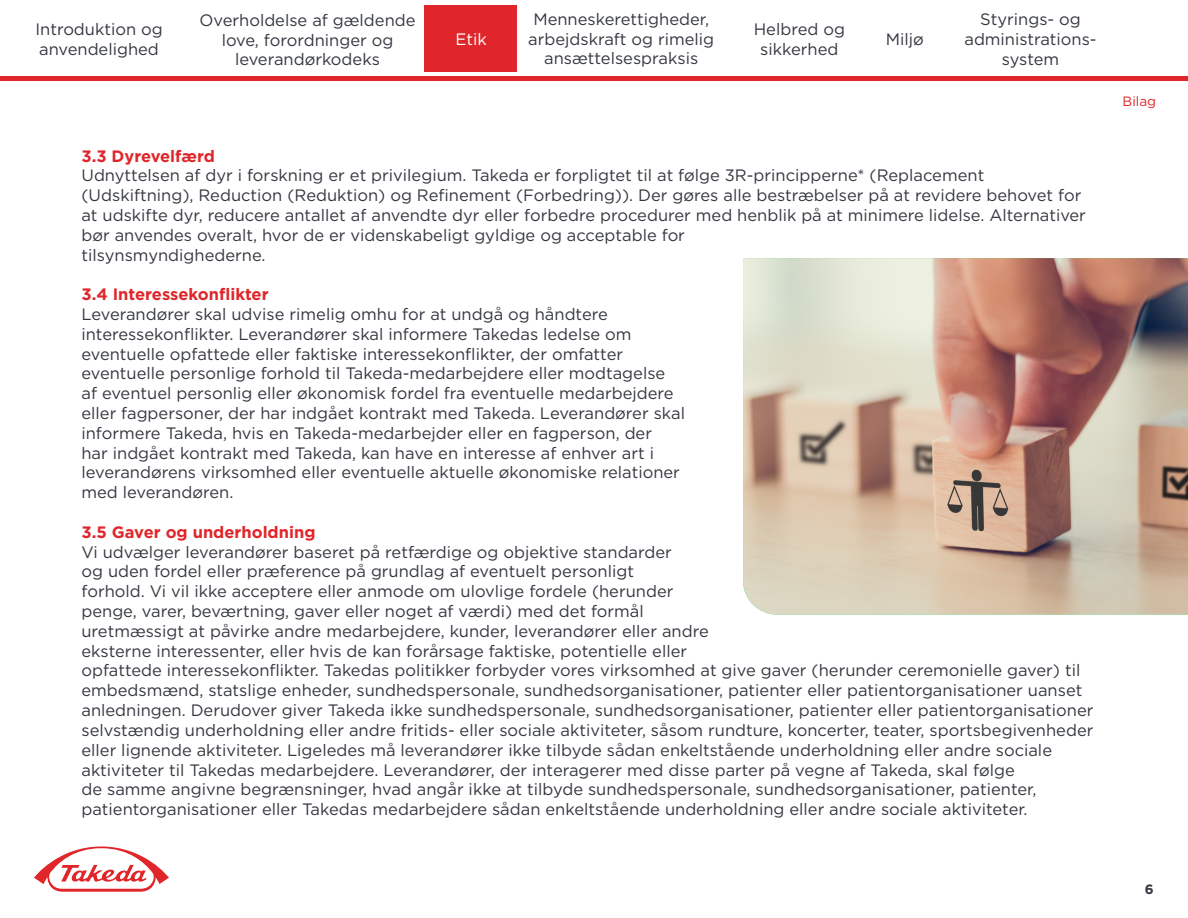
<style>
.page{position:relative;width:1188px;height:918px;background:#fff}
.page>*{position:absolute;margin:0;border:0;box-sizing:border-box;transform-origin:0 0}
.t1{font:16.5px/19.8px "Gotham";color:#34373f}
.t2{font:700 16.5px "Gotham";color:#e0262a}
.t3{font:16.5px "Gotham";color:#fff}
.t4{font:13.5px "Gotham";color:#e02629}
.t5{font:700 13.5px "Gotham";color:#34373f}
</style>
<div class="page">
<div style="left:424px;top:5px;width:93px;height:67px;background:#e0262a"></div>
<svg style="left:34px;top:846px;width:135px;height:46px"></svg>
<hr style="left:0;top:77px;width:1188px;height:4px;background:#e0262a">
<img style="left:743px;top:258px;width:445px;height:357px">
<p class="t1" style="left:35px;top:19px;width:129px">Introduktion og anvendelighed</p>
<p class="t1" style="left:200px;top:10px;width:218px;text-align:center">Overholdelse af gældende love, forordninger og leverandørkodeks</p>
<p class="t3" style="left:455px;top:28px;width:33px">Etik</p>
<p class="t1" style="left:528px;top:9px;width:188px;text-align:center">Menneskerettigheder, arbejdskraft og rimelig ansættelsespraksis</p>
<p class="t1" style="left:754px;top:19px;width:93px;text-align:center">Helbred og sikkerhed</p>
<p class="t1" style="left:886px;top:29px;width:39px">Miljø</p>
<p class="t1" style="left:964px;top:9px;width:134px;text-align:center">Styrings- og administrations&shy;system</p>
<p class="t2" style="left:81px;top:145px;width:135px">3.3 Dyrevelfærd</p>
<p class="t1" style="left:81px;top:165px;width:1006px">Udnyttelsen af dyr i forskning er et privilegium. Takeda er forpligtet til at følge 3R-principperne* (Replacement (Udskiftning), Reduction (Reduktion) og Refinement (Forbedring)). Der gøres alle bestræbelser på at revidere behovet for at udskifte dyr, reducere antallet af anvendte dyr eller forbedre procedurer med henblik på at minimere lidelse. Alternativer bør anvendes overalt, hvor de er videnskabeligt gyldige og acceptable for<br>tilsynsmyndighederne.</p>
<p class="t2" style="left:81px;top:284px;width:189px">3.4 Interessekonflikter</p>
<p class="t1" style="left:81px;top:304px;width:605px">Leverandører skal udvise rimelig omhu for at undgå og håndtere interessekonflikter. Leverandører skal informere Takedas ledelse om eventuelle opfattede eller faktiske interessekonflikter, der omfatter eventuelle personlige forhold til Takeda-medarbejdere eller modtagelse af eventuel personlig eller økonomisk fordel fra eventuelle medarbejdere eller fagpersoner, der har indgået kontrakt med Takeda. Leverandører skal informere Takeda, hvis en Takeda-medarbejder eller en fagperson, der<br>har indgået kontrakt med Takeda, kan have en interesse af enhver art i leverandørens virksomhed eller eventuelle aktuelle økonomiske relationer med leverandøren.</p>
<p class="t2" style="left:81px;top:521px;width:236px">3.5 Gaver og underholdning</p>
<p class="t1" style="left:81px;top:542px;width:1014px">Vi udvælger leverandører baseret på retfærdige og objektive standarder<br>og uden fordel eller præference på grundlag af eventuelt personligt<br>forhold. Vi vil ikke acceptere eller anmode om ulovlige fordele (herunder<br>penge, varer, beværtning, gaver eller noget af værdi) med det formål<br>uretmæssigt at påvirke andre medarbejdere, kunder, leverandører eller andre<br>eksterne interessenter, eller hvis de kan forårsage faktiske, potentielle eller<br>opfattede interessekonflikter. Takedas politikker forbyder vores virksomhed at give gaver (herunder ceremonielle gaver) til embedsmænd, statslige enheder, sundhedspersonale, sundhedsorganisationer, patienter eller patientorganisationer uanset anledningen. Derudover giver Takeda ikke sundhedspersonale, sundhedsorganisationer, patienter eller patientorganisationer selvstændig underholdning eller andre fritids- eller sociale aktiviteter, såsom rundture, koncerter, teater, sportsbegivenheder eller lignende aktiviteter. Ligeledes må leverandører ikke tilbyde sådan enkeltstående underholdning eller andre sociale aktiviteter til Takedas medarbejdere. Leverandører, der interagerer med disse parter på vegne af Takeda, skal følge<br>de samme angivne begrænsninger, hvad angår ikke at tilbyde sundhedspersonale, sundhedsorganisationer, patienter, patientorganisationer eller Takedas medarbejdere sådan enkeltstående underholdning eller andre sociale aktiviteter.</p>
<p class="t4" style="left:1123px;top:92px;width:35px">Bilag</p>
<p class="t5" style="left:1145px;top:880px;width:10px">6</p>
</div>
